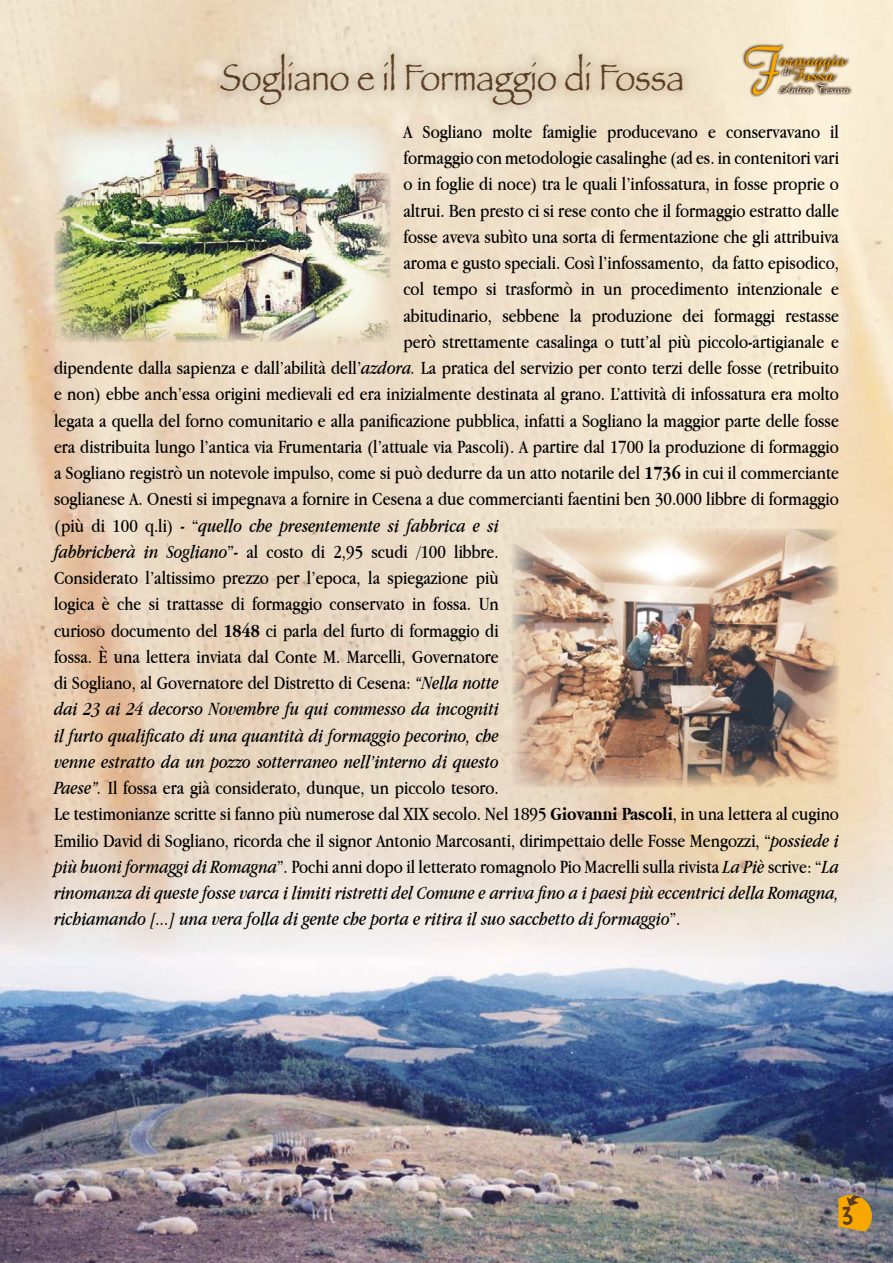
<style>
.page{position:relative;width:893px;height:1263px;background:#fff}
.page>*{position:absolute;margin:0;border:0;box-sizing:border-box;transform-origin:0 0}
.t1{font:68.4px "Amazone BT";color:#f7a800;scale:.87 1}
.t2{font:39px "Papyrus";color:#5b3d24;scale:.85 1}
.t3{font:19.95px/15.1px "Amazone BT";color:#f7a800;text-align:center}
.t4{font:19.5px "Apple Garamond";color:#000}
.t5{font:italic 19.5px "Apple Garamond";color:#000}
.t6{font:12.3px "Amazone BT";color:#fff}
.s1{font-style:italic}
.s2{font-weight:700}
.s3{font-style:normal}
</style>
<div class="page">
<img style="left:0;top:0;width:893px;height:746px">
<svg style="left:785px;top:74px;width:4px;height:4px"></svg>
<svg style="left:742px;top:43px;width:43px;height:55px"></svg>
<svg style="left:776px;top:53px;width:74px;height:21px"></svg>
<svg style="left:789px;top:63px;width:50px;height:18px"></svg>
<svg style="left:776px;top:81px;width:77px;height:15px"></svg>
<div style="left:208px;top:41px;width:487px;height:77px;background:#46280f;opacity:.1"></div>
<img style="left:0;top:746px;width:893px;height:517px">
<img style="left:512px;top:527px;width:327px;height:261px">
<img style="left:54px;top:123px;width:337px;height:219px">
<svg style="left:838px;top:1195px;width:34px;height:36px"></svg>
<h1 class="t1" style="left:741px;top:33px;width:44px">F</h1>
<h2 class="t2" style="left:220px;top:54px;width:547px">Sogliano e il Formaggio di Fossa</h2>
<p class="t4" style="left:403px;top:120px;width:437px">A Sogliano molte famiglie producevano e conservavano il</p>
<p class="t4" style="left:403px;top:146px;width:437px">formaggio con metodologie casalinghe (ad es. in contenitori vari</p>
<p class="t4" style="left:403px;top:173px;width:437px">o in foglie di noce) tra le quali l’infossatura, in fosse proprie o</p>
<p class="t4" style="left:403px;top:199px;width:437px">altrui. Ben presto ci si rese conto che il formaggio estratto dalle</p>
<p class="t4" style="left:403px;top:225px;width:437px">fosse aveva subìto una sorta di fermentazione che gli attribuiva</p>
<p class="t4" style="left:403px;top:251px;width:437px">aroma e gusto speciali. Così l’infossamento, da fatto episodico,</p>
<p class="t4" style="left:403px;top:278px;width:437px">col tempo si trasformò in un procedimento intenzionale e</p>
<p class="t4" style="left:403px;top:304px;width:437px">abitudinario, sebbene la produzione dei formaggi restasse</p>
<p class="t4" style="left:403px;top:330px;width:437px">però strettamente casalinga o tutt’al più piccolo-artigianale e</p>
<p class="t4" style="left:54px;top:356px;width:786px">dipendente dalla sapienza e dall’abilità dell’<span class="s1">azdora.</span> La pratica del servizio per conto terzi delle fosse (retribuito</p>
<p class="t4" style="left:54px;top:383px;width:786px">e non) ebbe anch’essa origini medievali ed era inizialmente destinata al grano. L’attività di infossatura era molto</p>
<p class="t4" style="left:54px;top:409px;width:786px">legata a quella del forno comunitario e alla panificazione pubblica, infatti a Sogliano la maggior parte delle fosse</p>
<p class="t4" style="left:54px;top:435px;width:786px">era distribuita lungo l’antica via Frumentaria (l’attuale via Pascoli). A partire dal 1700 la produzione di formaggio</p>
<p class="t4" style="left:54px;top:461px;width:786px">a Sogliano registrò un notevole impulso, come si può dedurre da un atto notarile del <span class="s2">1736</span> in cui il commerciante</p>
<p class="t4" style="left:54px;top:487px;width:786px">soglianese A. Onesti si impegnava a fornire in Cesena a due commercianti faentini ben 30.000 libbre di formaggio</p>
<p class="t5" style="left:54px;top:514px;width:446px"><span class="s3">(più di 100 q.li) - “</span>quello che presentemente si fabbrica e si</p>
<p class="t4" style="left:54px;top:540px;width:446px"><span class="s1">fabbricherà in Sogliano</span>”- al costo di 2,95 scudi /100 libbre.</p>
<p class="t4" style="left:54px;top:566px;width:446px">Considerato l’altissimo prezzo per l’epoca, la spiegazione più</p>
<p class="t4" style="left:54px;top:592px;width:446px">logica è che si trattasse di formaggio conservato in fossa. Un</p>
<p class="t4" style="left:54px;top:619px;width:446px">curioso documento del <span class="s2">1848</span> ci parla del furto di formaggio di</p>
<p class="t4" style="left:54px;top:645px;width:446px">fossa. È una lettera inviata dal Conte M. Marcelli, Governatore</p>
<p class="t4" style="left:54px;top:671px;width:446px">di Sogliano, al Governatore del Distretto di Cesena: <span class="s1">“Nella notte</span></p>
<p class="t5" style="left:54px;top:698px;width:446px">dai 23 ai 24 decorso Novembre fu qui commesso da incogniti</p>
<p class="t5" style="left:54px;top:724px;width:446px">il furto qualificato di una quantità di formaggio pecorino, che</p>
<p class="t5" style="left:54px;top:750px;width:446px">venne estratto da un pozzo sotterraneo nell’interno di questo</p>
<p class="t4" style="left:54px;top:776px;width:446px"><span class="s1">Paese”.</span> Il fossa era già considerato, dunque, un piccolo tesoro.</p>
<p class="t4" style="left:54px;top:802px;width:786px">Le testimonianze scritte si fanno più numerose dal XIX secolo. Nel 1895 <span class="s2">Giovanni Pascoli</span>, in una lettera al cugino</p>
<p class="t4" style="left:54px;top:829px;width:787px">Emilio David di Sogliano, ricorda che il signor Antonio Marcosanti, dirimpettaio delle Fosse Mengozzi, “<span class="s1">possiede i</span></p>
<p class="t4" style="left:54px;top:855px;width:786px"><span class="s1">più buoni formaggi di Romagna</span>”. Pochi anni dopo il letterato romagnolo Pio Macrelli sulla rivista <span class="s1">La Piè</span> scrive: “<span class="s1">La</span></p>
<p class="t5" style="left:54px;top:881px;width:786px">rinomanza di queste fosse varca i limiti ristretti del Comune e arriva fino a i paesi più eccentrici della Romagna,</p>
<p class="t5" style="left:54px;top:908px;width:628px">richiamando [...] una vera folla di gente che porta e ritira il suo sacchetto di formaggio<span class="s3">”.</span></p>
<p class="t3" style="left:779px;top:52px;width:67px"><sub>di</sub>ormaggio<br>Fossa</p>
<p class="t6" style="left:778px;top:82px;width:73px">Antico Tesoro</p>
</div>
